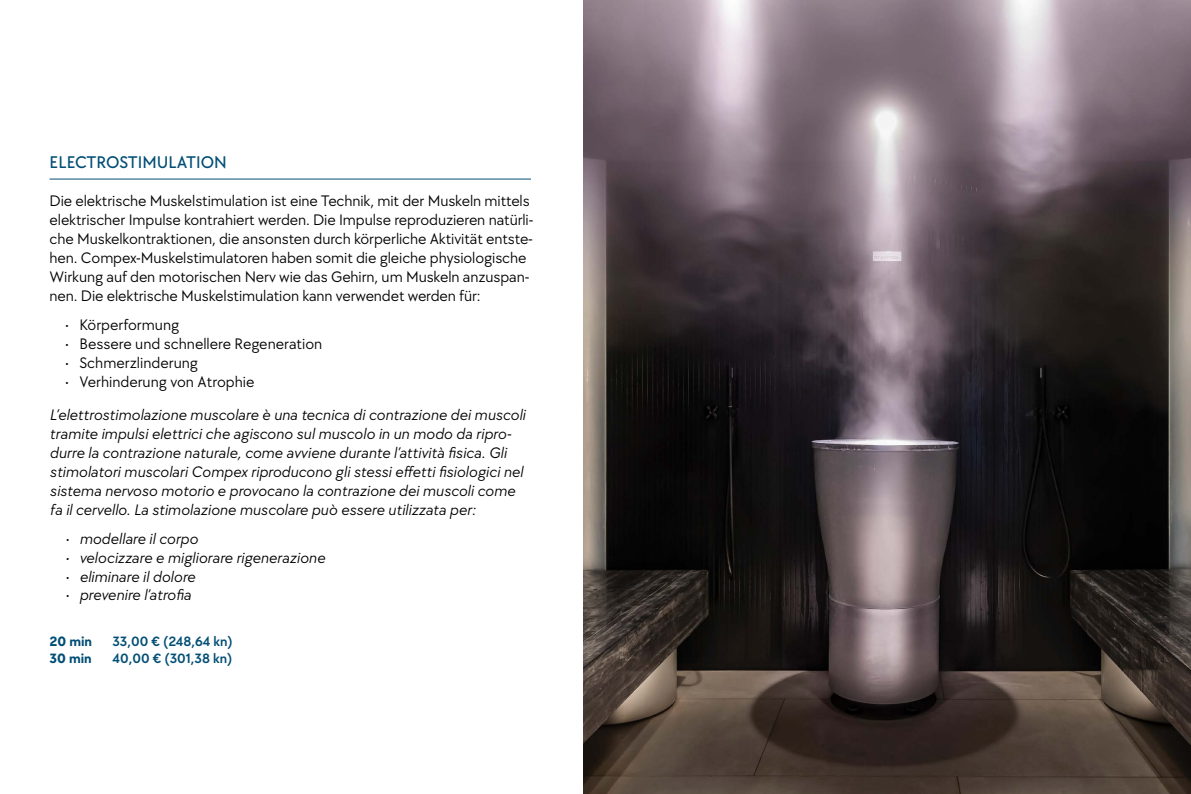
<style>
.page{position:relative;width:1191px;height:794px;background:#fff}
.page>*{position:absolute;margin:0;border:0;box-sizing:border-box;transform-origin:0 0}
.t1{font:500 17.5px "TT Chocolates";color:#004e75}
.t2{font:15.75px/18.9px "TT Chocolates";letter-spacing:-.005em;color:#000}
.t3{font:italic 15.75px/18.9px "TT Chocolates";color:#000}
.t4{font:600 14px "TT Chocolates";color:#004e75}
.t5{font:700 14px "TT Chocolates";color:#004e75}
</style>
<div class="page">
<img style="left:583px;top:0;width:608px;height:794px">
<hr style="left:50px;top:179px;width:481px;height:1px;background:#004e75">
<p class="t1" style="left:50px;top:150px;width:179px">ELECTROSTIMULATION</p>
<p class="t2" style="left:50px;top:191px;width:485px">Die elektrische Muskelstimulation ist eine Technik, mit der Muskeln mittels elektrischer Impulse kontrahiert werden. Die Impulse reproduzieren natürli&shy;che Muskelkontraktionen, die ansonsten durch körperliche Aktivität entste&shy;hen. Compex-Muskelstimulatoren haben somit die gleiche physiologische Wirkung auf den motorischen Nerv wie das Gehirn, um Muskeln anzuspan&shy;nen. Die elektrische Muskelstimulation kann verwendet werden für:</p>
<p class="t2" style="left:64px;top:314px;width:116px">• Körperformung</p>
<p class="t2" style="left:64px;top:333px;width:259px">• Bessere und schnellere Regeneration</p>
<p class="t2" style="left:64px;top:352px;width:135px">• Schmerzlinderung</p>
<p class="t2" style="left:64px;top:371px;width:191px">• Verhinderung von Atrophie</p>
<p class="t3" style="left:50px;top:405px;width:477px">L’elettrostimolazione muscolare è una tecnica di contrazione dei muscoli tramite impulsi elettrici che agiscono sul muscolo in un modo da ripro&shy;durre la contrazione naturale, come avviene durante l’attività fisica. Gli stimolatori muscolari Compex riproducono gli stessi effetti fisiologici nel sistema nervoso motorio e provocano la contrazione dei muscoli come fa il cervello. La stimolazione muscolare può essere utilizzata per:</p>
<p class="t3" style="left:64px;top:528px;width:135px">• modellare il corpo</p>
<p class="t3" style="left:64px;top:547px;width:262px">• velocizzare e migliorare rigenerazione</p>
<p class="t3" style="left:64px;top:566px;width:132px">• eliminare il dolore</p>
<p class="t3" style="left:64px;top:585px;width:128px">• prevenire l’atrofia</p>
<p class="t5" style="left:50px;top:631px;width:44px">20 min</p>
<p class="t4" style="left:113px;top:632px;width:122px">33,00 € (248,64 kn)</p>
<p class="t5" style="left:50px;top:648px;width:44px">30 min</p>
<p class="t4" style="left:113px;top:648px;width:121px">40,00 € (301,38 kn)</p>
</div>
